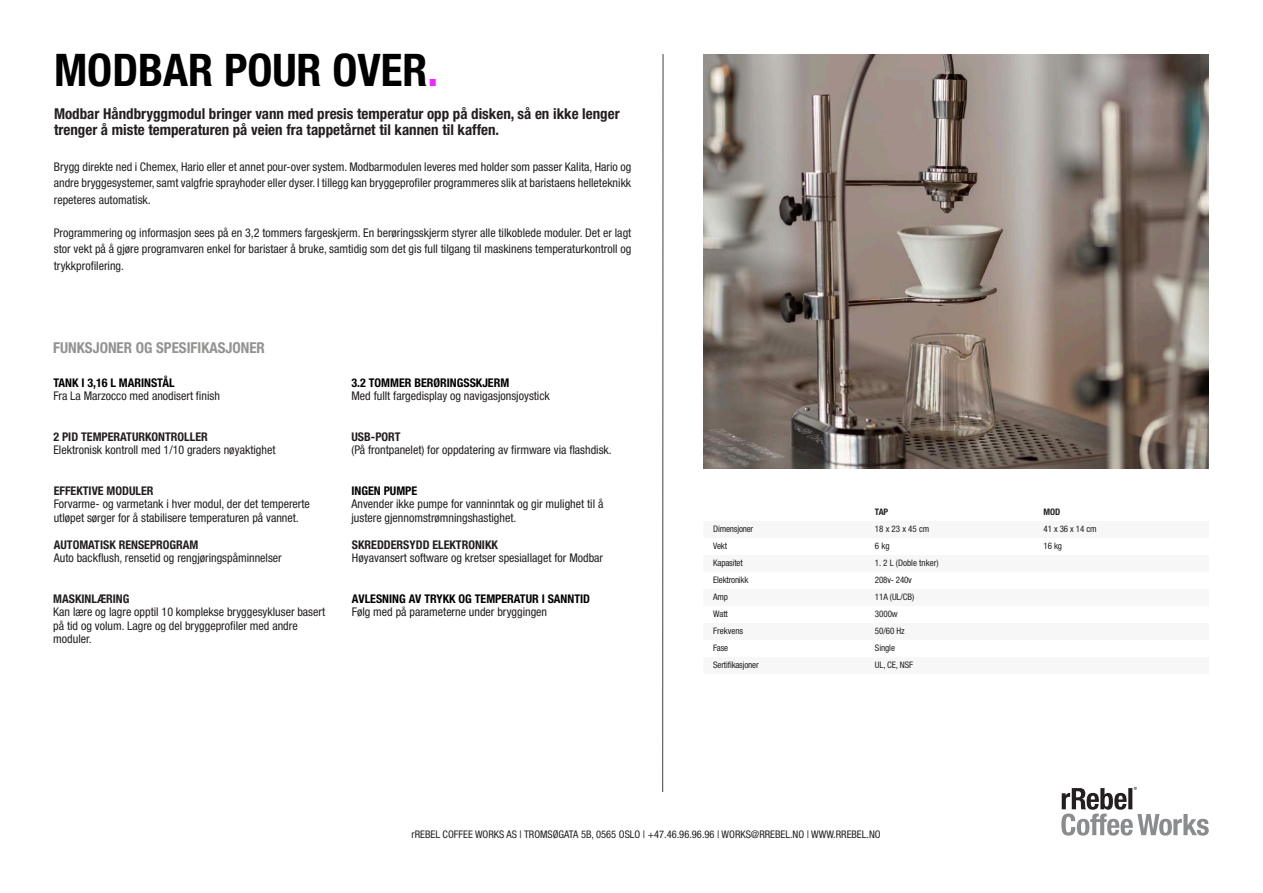
<style>
.page{position:relative;width:1263px;height:893px;background:#fff}
.page>*{position:absolute;margin:0;border:0;box-sizing:border-box;transform-origin:0 0}
.t1{font:700 condensed 45px "Helvetica Neue LT Pro";color:#000}
.t2{font:700 condensed 15px/16.5px "Helvetica Neue LT Pro";color:#231f20}
.t3{font:700 condensed 15px "Helvetica Neue LT Pro";color:#929291}
.t4{font:condensed 12px/16.5px "Helvetica Neue LT Pro";color:#231f20}
.t5{font:700 condensed 12px "Helvetica Neue LT Pro";color:#231f20}
.t6{font:700 condensed 12px "Helvetica Neue LT Pro";color:#000}
.t7{font:condensed 10.5px "Helvetica Neue LT Pro";color:#231f20}
.t8{font:condensed 9px "Helvetica Neue LT Pro";letter-spacing:-.02em;color:#231f20}
.t9{font:condensed 9px "Helvetica Neue LT Pro";color:#231f20}
.t10{font:700 condensed 9px "Helvetica Neue LT Pro";letter-spacing:-.01em;color:#231f20}
.s1{color:#f126ff}
</style>
<div class="page">
<hr style="left:662px;top:54px;width:1px;height:738px;background:#231f20">
<img style="left:703px;top:54px;width:506px;height:414px">
<svg style="left:1062px;top:787px;width:147px;height:49px"></svg>
<p class="t1" style="left:54px;top:43px;width:386px">MODBAR POUR OVER<span class="s1">.</span></p>
<p class="t2" style="left:54px;top:105px;width:567px">Modbar Håndbryggmodul bringer vann med presis temperatur opp på disken, så en ikke lenger trenger å miste temperaturen på veien fra tappetårnet til kannen til kaffen.</p>
<p class="t4" style="left:54px;top:158px;width:579px;text-align:justify">Brygg direkte ned i Chemex, Hario eller et annet pour-over system. Modbarmodulen leveres med holder som passer Kalita, Hario og andre bryggesystemer, samt valgfrie sprayhoder eller dyser. I tillegg kan bryggeprofiler programmeres slik at baristaens helleteknikk repeteres automatisk.</p>
<p class="t4" style="left:54px;top:224px;width:579px;text-align:justify">Programmering og informasjon sees på en 3,2 tommers fargeskjerm. En berøringsskjerm styrer alle tilkoblede moduler. Det er lagt stor vekt på å gjøre programvaren enkel for baristaer å bruke, samtidig som det gis full tilgang til maskinens temperaturkontroll og trykkprofilering.</p>
<p class="t3" style="left:53px;top:338px;width:213px">FUNKSJONER OG SPESIFIKASJONER</p>
<p class="t6" style="left:53px;top:375px;width:123px">TANK I 3,16 L MARINSTÅL</p>
<p class="t4" style="left:53px;top:388px;width:168px">Fra La Marzocco med anodisert finish</p>
<p class="t6" style="left:351px;top:375px;width:159px">3.2 TOMMER BERØRINGSSKJERM</p>
<p class="t4" style="left:351px;top:387px;width:200px">Med fullt fargedisplay og navigasjonsjoystick</p>
<p class="t5" style="left:53px;top:429px;width:156px">2 PID TEMPERATURKONTROLLER</p>
<p class="t4" style="left:53px;top:442px;width:224px">Elektronisk kontroll med 1/10 graders nøyaktighet</p>
<p class="t5" style="left:351px;top:429px;width:50px">USB-PORT</p>
<p class="t4" style="left:351px;top:441px;width:262px">(På frontpanelet) for oppdatering av firmware via flashdisk.</p>
<p class="t5" style="left:54px;top:483px;width:101px">EFFEKTIVE MODULER</p>
<p class="t4" style="left:54px;top:497px;width:258px;line-height:13.5px">Forvarme- og varmetank i hver modul, der det tempererte utløpet sørger for å stabilisere temperaturen på vannet.</p>
<p class="t6" style="left:351px;top:483px;width:67px">INGEN PUMPE</p>
<p class="t4" style="left:351px;top:497px;width:253px;line-height:13.5px">Anvender ikke pumpe for vanninntak og gir mulighet til å justere gjennomstrømningshastighet.</p>
<p class="t5" style="left:54px;top:537px;width:146px">AUTOMATISK RENSEPROGRAM</p>
<p class="t4" style="left:54px;top:550px;width:229px">Auto backflush, rensetid og rengjøringspåminnelser</p>
<p class="t5" style="left:352px;top:537px;width:147px">SKREDDERSYDD ELEKTRONIKK</p>
<p class="t4" style="left:352px;top:549px;width:253px">Høyavansert software og kretser spesiallaget for Modbar</p>
<p class="t5" style="left:53px;top:591px;width:78px">MASKINLÆRING</p>
<p class="t4" style="left:53px;top:605px;width:273px;line-height:13.5px">Kan lære og lagre opptil 10 komplekse bryggesykluser basert på tid og volum. Lagre og del bryggeprofiler med andre moduler.</p>
<p class="t6" style="left:352px;top:591px;width:240px">AVLESNING AV TRYKK OG TEMPERATUR I SANNTID</p>
<p class="t4" style="left:352px;top:603px;width:197px">Følg med på parameterne under bryggingen</p>
<p class="t10" style="left:875px;top:506px;width:15px">TAP</p>
<p class="t10" style="left:1043px;top:506px;width:18px">MOD</p>
<p class="t8" style="left:713px;top:523px;width:42px">Dimensjoner</p>
<p class="t8" style="left:875px;top:523px;width:56px">18 x 23 x 45 cm</p>
<p class="t8" style="left:1043px;top:523px;width:55px">41 x 36 x 14 cm</p>
<p class="t8" style="left:713px;top:540px;width:15px">Vekt</p>
<p class="t8" style="left:875px;top:540px;width:16px">6 kg</p>
<p class="t8" style="left:1043px;top:540px;width:20px">16 kg</p>
<p class="t8" style="left:713px;top:557px;width:31px">Kapasitet</p>
<p class="t9" style="left:875px;top:557px;width:65px">1. 2 L (Doble tnker)</p>
<p class="t8" style="left:713px;top:574px;width:37px">Elektronikk</p>
<p class="t8" style="left:875px;top:574px;width:38px">208v- 240v</p>
<p class="t8" style="left:713px;top:591px;width:16px">Amp</p>
<p class="t8" style="left:875px;top:591px;width:41px">11A (UL/CB)</p>
<p class="t8" style="left:713px;top:608px;width:16px">Watt</p>
<p class="t8" style="left:875px;top:608px;width:24px">3000w</p>
<p class="t9" style="left:713px;top:625px;width:31px">Frekvens</p>
<p class="t8" style="left:875px;top:625px;width:31px">50/60 Hz</p>
<p class="t8" style="left:713px;top:642px;width:16px">Fase</p>
<p class="t8" style="left:875px;top:642px;width:22px">Single</p>
<p class="t8" style="left:713px;top:659px;width:47px">Sertifikasjoner</p>
<p class="t8" style="left:875px;top:659px;width:40px">UL, CE, NSF</p>
<p class="t7" style="left:412px;top:828px;width:470px">rREBEL COFFEE WORKS AS | TROMSØGATA 5B, 0565 OSLO | +47.46.96.96.96 | WORKS@RREBEL.NO | WWW.RREBEL.NO</p>
</div>
